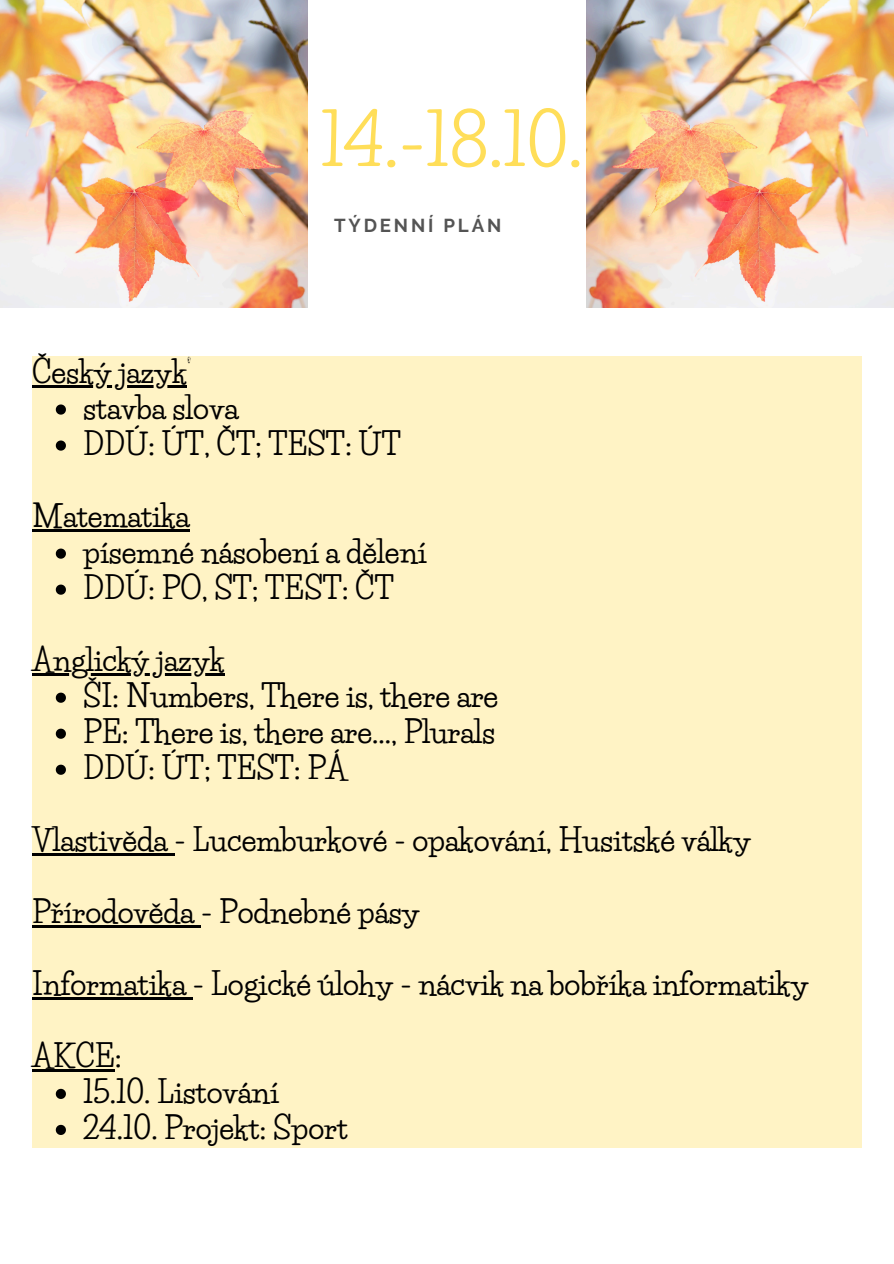
<style>
.page{position:relative;width:894px;height:1264px;background:#fff}
.page>*{position:absolute;margin:0;border:0;box-sizing:border-box;transform-origin:0 0}
.t1{font:700 69.15px "Life Savers";color:#ffde59}
.t2{font:700 30px "Life Savers";color:#000}
.t3{font:700 18.6px "Raleway";letter-spacing:.15em;color:#545454}
</style>
<div class="page">
<div style="left:32px;top:356px;width:829px;height:791px;background:#fff3c5"></div>
<img style="left:0;top:0;width:307px;height:307px">
<img style="left:586px;top:0;width:307px;height:307px">
<hr style="left:32px;top:385px;width:155px;height:2px;background:#000">
<svg style="left:56px;top:404px;width:10px;height:10px"></svg>
<svg style="left:56px;top:440px;width:10px;height:10px"></svg>
<hr style="left:32px;top:529px;width:157px;height:2px;background:#000">
<svg style="left:56px;top:548px;width:10px;height:10px"></svg>
<svg style="left:56px;top:584px;width:10px;height:10px"></svg>
<hr style="left:32px;top:673px;width:193px;height:2px;background:#000">
<svg style="left:56px;top:692px;width:10px;height:10px"></svg>
<svg style="left:56px;top:728px;width:10px;height:10px"></svg>
<svg style="left:56px;top:764px;width:10px;height:10px"></svg>
<hr style="left:32px;top:853px;width:142px;height:2px;background:#000">
<hr style="left:32px;top:925px;width:169px;height:2px;background:#000">
<hr style="left:32px;top:997px;width:160px;height:2px;background:#000">
<hr style="left:32px;top:1069px;width:83px;height:2px;background:#000">
<svg style="left:56px;top:1088px;width:10px;height:10px"></svg>
<svg style="left:56px;top:1124px;width:10px;height:10px"></svg>
<p class="t1" style="left:320px;top:99px;width:263px">14.-18.10.</p>
<p class="t3" style="left:334px;top:215px;width:168px">TÝDENNÍ PLÁN</p>
<h3 class="t2" style="left:32px;top:354px;width:161px">Český jazyk’</h3>
<p class="t2" style="left:83px;top:390px;width:157px">stavba slova</p>
<p class="t2" style="left:83px;top:426px;width:319px">DDÚ: ÚT, ČT; TEST: ÚT</p>
<h3 class="t2" style="left:32px;top:498px;width:159px">Matematika</h3>
<p class="t2" style="left:83px;top:534px;width:345px">písemné násobení a dělení</p>
<p class="t2" style="left:83px;top:570px;width:312px">DDÚ: PO, ST; TEST: ČT</p>
<h3 class="t2" style="left:32px;top:642px;width:194px">Anglický jazyk</h3>
<p class="t2" style="left:83px;top:678px;width:416px">ŠI: Numbers, There is, there are</p>
<p class="t2" style="left:83px;top:714px;width:413px">PE: There is, there are..., Plurals</p>
<p class="t2" style="left:83px;top:750px;width:265px">DDÚ: ÚT; TEST: PÁ</p>
<h3 class="t2" style="left:32px;top:822px;width:720px">Vlastivěda - Lucemburkové - opakování, Husitské války</h3>
<h3 class="t2" style="left:32px;top:894px;width:389px">Přírodověda - Podnebné pásy</h3>
<h3 class="t2" style="left:32px;top:966px;width:777px">Informatika - Logické úlohy - nácvik na bobříka informatiky</h3>
<h2 class="t2" style="left:32px;top:1038px;width:91px">AKCE:</h2>
<p class="t2" style="left:83px;top:1074px;width:197px">15.10. Listování</p>
<p class="t2" style="left:83px;top:1110px;width:266px">24.10. Projekt: Sport</p>
</div>
